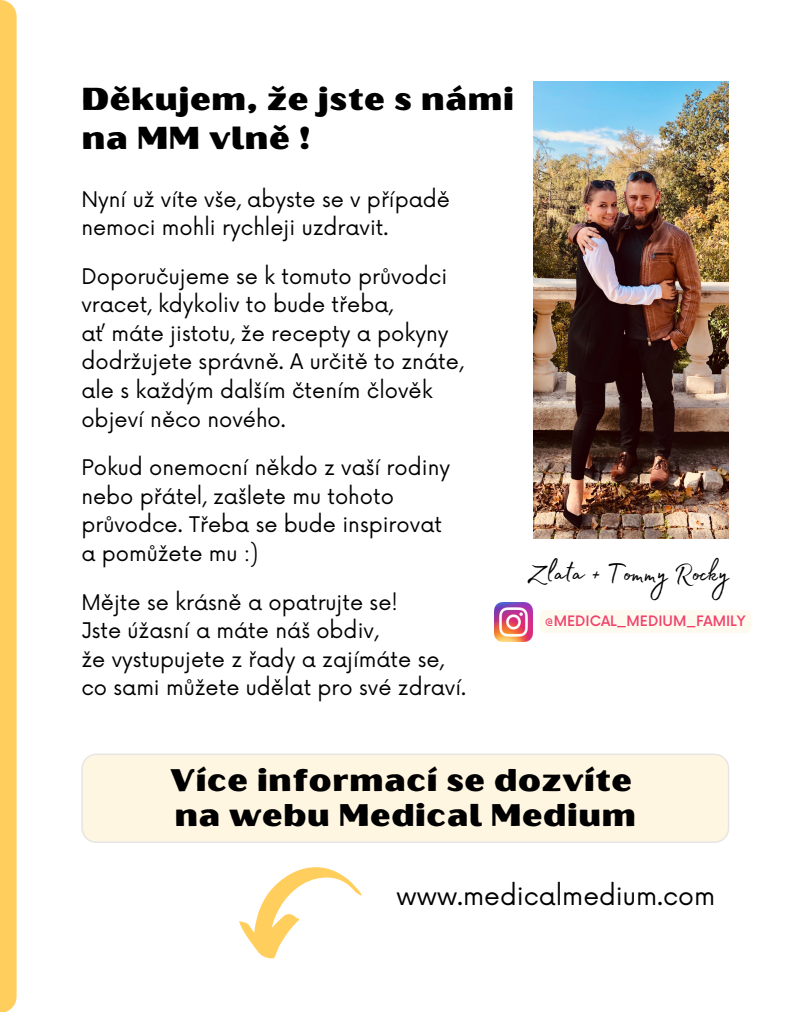
<style>
.page{position:relative;width:810px;height:1013px;background:#fff}
.page>*{position:absolute;margin:0;border:0;box-sizing:border-box;transform-origin:0 0}
.t1{font:33.7px "Madelyn Fill";color:#000}
.t2{font:31.7px/39px "Oilvare Base";color:#000}
.t3{font:31.2px/35.2px "Oilvare Base";color:#000}
.t4{font:25.1px "Now";color:#000}
.t5{font:21px/28.5px "Now";color:#000}
.t6{font:500 14px "Now";color:#ef436b}
</style>
<div class="page">
<div style="left:0;top:0;width:17px;height:1011px;background:#ffce5c"></div>
<div style="left:81px;top:753px;width:648px;height:90px;background:#fff6e2"></div>
<img style="left:534px;top:81px;width:195px;height:457px">
<img style="left:495px;top:603px;width:38px;height:38px">
<svg style="left:239px;top:867px;width:123px;height:91px"></svg>
<div style="left:539px;top:610px;width:212px;height:23px;background:#fffaef"></div>
<h2 class="t2" style="left:81px;top:80px;width:435px">Děkujem, že jste s námi na MM vlně !</h2>
<p class="t5" style="left:81px;top:186px;width:370px">Nyní už víte vše, abyste se v případě nemoci mohli rychleji uzdravit.</p>
<p class="t5" style="left:81px;top:263px;width:384px">Doporučujeme se k tomuto průvodci vracet, kdykoliv to bude třeba,<br>ať máte jistotu, že recepty a pokyny dodržujete správně. A určitě to znáte, ale s každým dalším čtením člověk objeví něco nového.</p>
<p class="t5" style="left:81px;top:454px;width:370px">Pokud onemocní někdo z vaší rodiny nebo přátel, zašlete mu tohoto průvodce. Třeba se bude inspirovat a pomůžete mu :)</p>
<p class="t5" style="left:81px;top:589px;width:386px">Mějte se krásně a opatrujte se!<br>Jste úžasní a máte náš obdiv,<br>že vystupujete z řady a zajímáte se, co sami můžete udělat pro své zdraví.</p>
<h1 class="t1" style="left:527px;top:547px;width:204px">Zlata + Tommy Rocky</h1>
<p class="t6" style="left:545px;top:613px;width:202px">@MEDICAL_MEDIUM_FAMILY</p>
<h3 class="t3" style="left:170px;top:762px;width:468px">Více informací se dozvíte na webu Medical Medium</h3>
<p class="t4" style="left:397px;top:881px;width:320px">www.medicalmedium.com</p>
</div>
